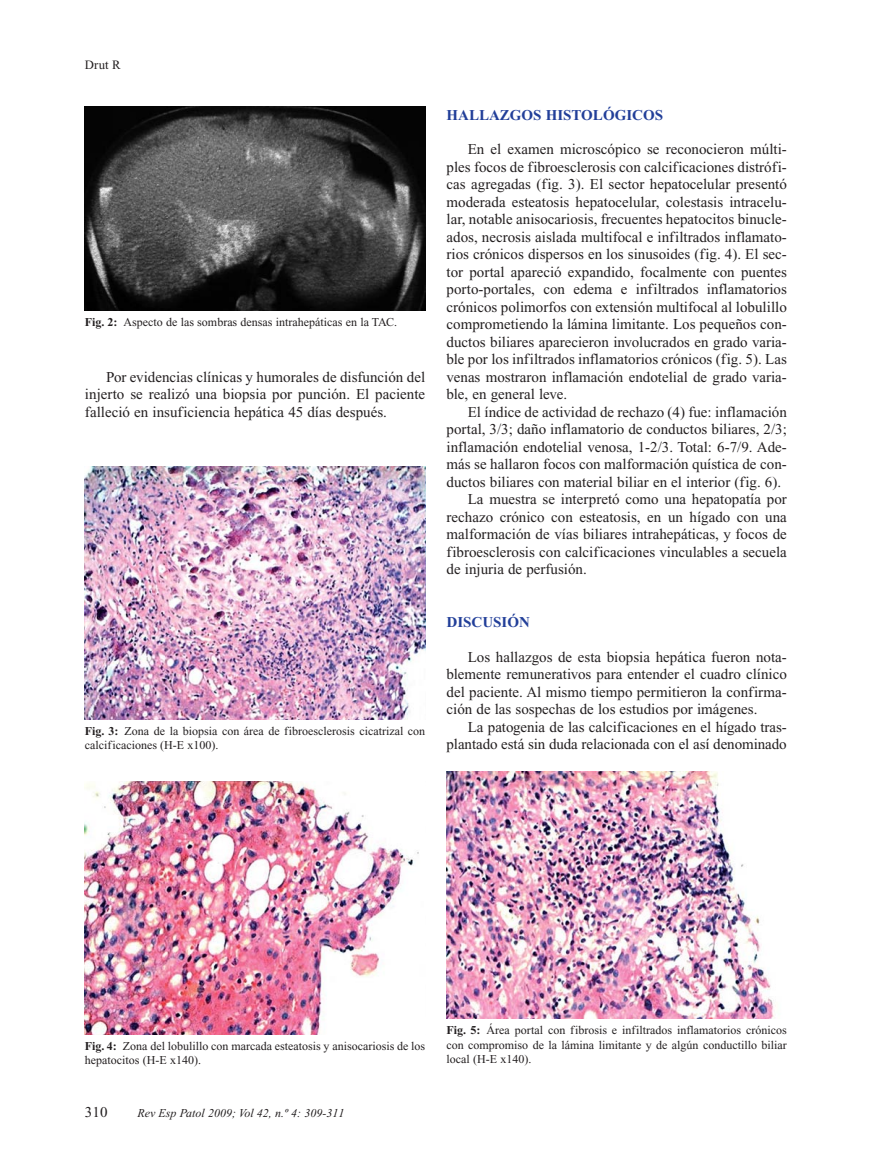
<style>
.page{position:relative;width:872px;height:1170px;background:#fff}
.page>*{position:absolute;margin:0;border:0;box-sizing:border-box;transform-origin:0 0}
.t1{font:15px/17.4px "Times New Roman";color:#231f20;text-align:justify}
.t2{font:700 15px "Times New Roman";color:#223f99}
.t3{font:12.75px "Times New Roman";color:#231f20}
.t4{font:12px/14.2px "Times New Roman";color:#231f20}
.t5{font:italic 12px "Times New Roman";color:#231f20}
.s1{font-weight:700}
</style>
<div class="page">
<img style="left:85px;top:107px;width:340px;height:203px">
<img style="left:85px;top:466px;width:340px;height:253px">
<img style="left:85px;top:781px;width:334px;height:253px">
<img style="left:446px;top:771px;width:330px;height:247px">
<p class="t3" style="left:85px;top:60px;width:37px">Drut R</p>
<p class="t4" style="left:85px;top:315px;width:314px"><span class="s1">Fig. 2:</span> Aspecto de las sombras densas intrahepáticas en la TAC.</p>
<p class="t1" style="left:85px;top:369px;width:342px;text-indent:21px">Por evidencias clínicas y humorales de disfunción del injerto se realizó una biopsia por punción. El paciente falleció en insuficiencia hepática 45 días después.</p>
<p class="t4" style="left:85px;top:725px;width:342px"><span class="s1">Fig. 3:</span> Zona de la biopsia con área de fibroesclerosis cicatrizal con calcificaciones (H-E x100).</p>
<p class="t2" style="left:446px;top:109px;width:218px">HALLAZGOS HISTOLÓGICOS</p>
<p class="t1" style="left:446px;top:142px;width:342px;text-indent:21px">En el examen microscópico se reconocieron múlti&shy;ples focos de fibroesclerosis con calcificaciones distrófi&shy;cas agregadas (fig. 3). El sector hepatocelular presentó moderada esteatosis hepatocelular, colestasis intracelu&shy;lar, notable anisocariosis, frecuentes hepatocitos binucle&shy;ados, necrosis aislada multifocal e infiltrados inflamato&shy;rios crónicos dispersos en los sinusoides (fig. 4). El sec&shy;tor portal apareció expandido, focalmente con puentes porto-portales, con edema e infiltrados inflamatorios crónicos polimorfos con extensión multifocal al lobulillo comprometiendo la lámina limitante. Los pequeños con&shy;ductos biliares aparecieron involucrados en grado varia&shy;ble por los infiltrados inflamatorios crónicos (fig. 5). Las venas mostraron inflamación endotelial de grado varia&shy;ble, en general leve.</p>
<p class="t1" style="left:468px;top:404px;width:320px">El índice de actividad de rechazo (4) fue: inflamación</p>
<p class="t1" style="left:446px;top:422px;width:342px">portal, 3/3; daño inflamatorio de conductos biliares, 2/3;</p>
<p class="t1" style="left:446px;top:439px;width:342px">inflamación endotelial venosa, 1-2/3. Total: 6-7/9. Ade-</p>
<p class="t1" style="left:446px;top:457px;width:342px">más se hallaron focos con malformación quística de con-</p>
<p class="t1" style="left:446px;top:474px;width:336px">ductos biliares con material biliar en el interior (fig. 6).</p>
<p class="t1" style="left:468px;top:492px;width:320px">La muestra se interpretó como una hepatopatía por</p>
<p class="t1" style="left:446px;top:509px;width:342px">rechazo crónico con esteatosis, en un hígado con una</p>
<p class="t1" style="left:446px;top:527px;width:342px">malformación de vías biliares intrahepáticas, y focos de</p>
<p class="t1" style="left:446px;top:544px;width:342px">fibroesclerosis con calcificaciones vinculables a secuela</p>
<p class="t1" style="left:446px;top:561px;width:142px">de injuria de perfusión.</p>
<p class="t2" style="left:446px;top:616px;width:85px">DISCUSIÓN</p>
<p class="t1" style="left:446px;top:649px;width:342px;text-indent:21px">Los hallazgos de esta biopsia hepática fueron nota&shy;blemente remunerativos para entender el cuadro clínico del paciente. Al mismo tiempo permitieron la confirma&shy;ción de las sospechas de los estudios por imágenes.</p>
<p class="t1" style="left:446px;top:719px;width:342px;text-align:right">La patogenia de las calcificaciones en el hígado tras&shy;plantado está sin duda relacionada con el así denominado</p>
<p class="t4" style="left:85px;top:1039px;width:342px"><span class="s1">Fig. 4:</span> Zona del lobulillo con marcada esteatosis y anisocariosis de los hepatocitos (H-E x140).</p>
<p class="t1" style="left:85px;top:1104px;width:24px">310</p>
<p class="t5" style="left:137px;top:1108px;width:209px">Rev Esp Patol 2009; Vol 42, n.º 4: 309-311</p>
<p class="t4" style="left:446px;top:1024px;width:342px;text-align:justify"><span class="s1">Fig. 5:</span> Área portal con fibrosis e infiltrados inflamatorios crónicos con compromiso de la lámina limitante y de algún conductillo biliar local (H-E x140).</p>
</div>
